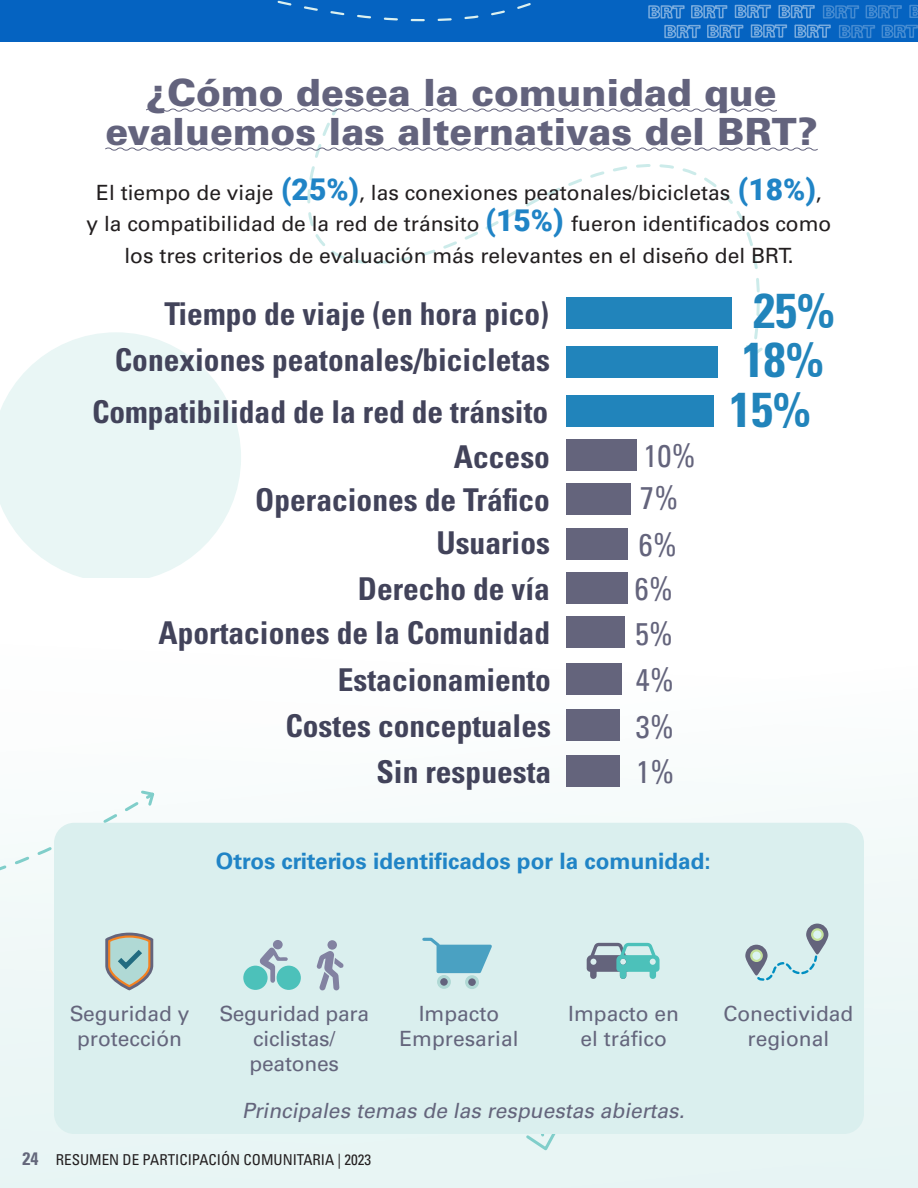
<style>
.page{position:relative;width:918px;height:1188px;background:#fff}
.page>*{position:absolute;margin:0;border:0;box-sizing:border-box;transform-origin:0 0}
.t1{font:700 condensed 49.05px "Univers LT Std";color:#2184bb}
.subheading3{font:900 37.5px/39px "Univers LT Std";color:#63637d;text-align:center}
.t2{font:700 condensed 31.5px "Univers LT Std";color:#42435a}
.t3{font:condensed 31.5px "Univers LT Std";color:#64647c}
.small_blue_header{font:700 22.5px "Univers LT Std";color:#2084c6}
.t4{font:21px/31.5px "Univers LT Std";color:#231f20;text-align:center}
.subheading5{font:21px/25.2px "Univers LT Std";color:#64657c;text-align:center}
.subheading5-2{font:italic 21px "Univers LT Std";color:#64657c}
.t5{font:condensed 15px "Univers LT Std";color:#231f20}
.s1{font-family:"Roboto";font-weight:900;font-size:30px;color:#2084c6}
.s2{font-weight:700;font-size:18px;color:#64677b}
</style>
<div class="page">
<div style="left:0;top:42px;width:918px;height:1146px;background:linear-gradient(to bottom,#fff,#ebf6f6)"></div>
<div style="left:0;top:0;width:918px;height:42px;background:#0563c1"></div>
<svg style="left:650px;top:4px;width:268px;height:35px"></svg>
<svg style="left:148px;top:0;width:502px;height:142px"></svg>
<svg style="left:0;top:332px;width:241px;height:246px;fill:#e9f6f5"></svg>
<svg style="left:320px;top:106px;width:437px;height:253px"></svg>
<svg style="left:743px;top:342px;width:21px;height:17px"></svg>
<div style="left:396px;top:1134px;width:165px;height:19px;background:#e8f5f4"></div>
<svg style="left:145px;top:107px;width:633px;height:6px"></svg>
<svg style="left:104px;top:142px;width:715px;height:154px"></svg>
<div style="left:566px;top:573px;width:62px;height:31px;background:#64647c"></div>
<div style="left:566px;top:440px;width:70px;height:31px;background:#64647c"></div>
<div style="left:566px;top:297px;width:165px;height:31px;background:#2184bb"></div>
<div style="left:566px;top:483px;width:65px;height:32px;background:#64647c"></div>
<div style="left:566px;top:395px;width:147px;height:31px;background:#2184bb"></div>
<div style="left:566px;top:529px;width:62px;height:31px;background:#64647c"></div>
<div style="left:566px;top:346px;width:152px;height:31px;background:#2184bb"></div>
<div style="left:566px;top:617px;width:58px;height:31px;background:#64647c"></div>
<div style="left:566px;top:663px;width:56px;height:31px;background:#64647c"></div>
<div style="left:566px;top:710px;width:53px;height:31px;background:#64647c"></div>
<div style="left:566px;top:756px;width:53px;height:31px;background:#64647c"></div>
<div style="left:54px;top:823px;width:810px;height:311px;background:#daefee;border-radius:20px"></div>
<svg style="left:0;top:606px;width:157px;height:384px"></svg>
<svg style="left:259px;top:947px;width:29px;height:36px"></svg>
<div style="left:273px;top:940px;width:10px;height:9px;background:#8282a1;border-radius:50%"></div>
<div style="left:277px;top:966px;width:24px;height:24px;background:#4cc1ba;border-radius:50%"></div>
<div style="left:243px;top:966px;width:25px;height:24px;background:#4cc1ba;border-radius:50%"></div>
<svg style="left:316px;top:940px;width:28px;height:51px"></svg>
<svg style="left:587px;top:943px;width:73px;height:36px"></svg>
<svg style="left:757px;top:955px;width:61px;height:26px"></svg>
<svg style="left:807px;top:925px;width:20px;height:28px"></svg>
<div style="left:806px;top:924px;width:22px;height:31px;border:2px solid #64647c;border-radius:10px"></div>
<div style="left:812px;top:929px;width:11px;height:11px;background:#dbf3f1;border-radius:50%"></div>
<div style="left:811px;top:928px;width:13px;height:13px;border:2px solid #c4e19c;border-radius:50%"></div>
<svg style="left:747px;top:946px;width:19px;height:28px"></svg>
<div style="left:745px;top:945px;width:23px;height:31px;border:2px solid #64647c;border-radius:10px"></div>
<div style="left:751px;top:950px;width:11px;height:11px;background:#dbf3f1;border-radius:50%"></div>
<div style="left:750px;top:949px;width:13px;height:13px;border:2px solid #c4e19c;border-radius:50%"></div>
<svg style="left:422px;top:937px;width:70px;height:37px"></svg>
<div style="left:439px;top:977px;width:10px;height:10px;background:#63637d;border-radius:50%"></div>
<div style="left:437px;top:975px;width:14px;height:14px;border:3px solid #b0d9d5;border-radius:50%"></div>
<div style="left:467px;top:977px;width:10px;height:11px;background:#63637d;border-radius:50%"></div>
<div style="left:465px;top:975px;width:14px;height:14px;border:3px solid #b0d9d5;border-radius:50%"></div>
<p class="subheading3" style="left:105px;top:72px;width:714px">¿Cómo desea la comunidad que evaluemos las alternativas del BRT?</p>
<p class="t4" style="left:87px;top:177px;width:746px">El tiempo de viaje <span class="s1">(25%)</span>, las conexiones peatonales/bicicletas <span class="s1">(18%)</span>,<br>y la compatibilidad de la red de tránsito <span class="s1">(15%)</span> fueron identificados como los tres criterios de evaluación más relevantes en el diseño del BRT.</p>
<p class="t2" style="left:164px;top:294px;width:386px">Tiempo de viaje (en hora pico)</p>
<p class="t1" style="left:753px;top:280px;width:83px">25%</p>
<p class="t2" style="left:115px;top:340px;width:437px">Conexiones peatonales/bicicletas</p>
<p class="t1" style="left:742px;top:329px;width:83px">18%</p>
<p class="t2" style="left:92px;top:393px;width:458px">Compatibilidad de la red de tránsito</p>
<p class="t1" style="left:729px;top:379px;width:83px">15%</p>
<p class="t2" style="left:454px;top:438px;width:98px">Acceso</p>
<p class="t3" style="left:644px;top:436px;width:54px">10%</p>
<p class="t2" style="left:255px;top:481px;width:296px">Operaciones de Tráfico</p>
<p class="t3" style="left:640px;top:478px;width:40px">7%</p>
<p class="t2" style="left:436px;top:523px;width:115px">Usuarios</p>
<p class="t3" style="left:639px;top:525px;width:40px">6%</p>
<p class="t2" style="left:358px;top:570px;width:194px">Derecho de vía</p>
<p class="t3" style="left:635px;top:569px;width:40px">6%</p>
<p class="t2" style="left:159px;top:614px;width:393px">Aportaciones de la Comunidad</p>
<p class="t3" style="left:635px;top:613px;width:40px">5%</p>
<p class="t2" style="left:338px;top:660px;width:215px">Estacionamiento</p>
<p class="t3" style="left:636px;top:660px;width:40px">4%</p>
<p class="t2" style="left:285px;top:707px;width:267px">Costes conceptuales</p>
<p class="t3" style="left:636px;top:706px;width:40px">3%</p>
<p class="t2" style="left:376px;top:753px;width:176px">Sin respuesta</p>
<p class="t3" style="left:636px;top:752px;width:40px">1%</p>
<p class="small_blue_header" style="left:216px;top:848px;width:496px">Otros criterios identificados por la comunidad:</p>
<p class="subheading5" style="left:70px;top:1001px;width:121px">Seguridad y protección</p>
<p class="subheading5" style="left:219px;top:1001px;width:151px">Seguridad para ciclistas/ peatones</p>
<p class="subheading5" style="left:399px;top:1001px;width:121px">Impacto<br>Empresarial</p>
<p class="subheading5" style="left:568px;top:1001px;width:112px">Impacto en el tráfico</p>
<p class="subheading5" style="left:723px;top:1001px;width:131px">Conectividad regional</p>
<p class="subheading5-2" style="left:242px;top:1098px;width:448px">Principales temas de las respuestas abiertas.</p>
<p class="t5" style="left:22px;top:1150px;width:350px"><span class="s2">24</span> RESUMEN DE PARTICIPACIÓN COMUNITARIA | 2023</p>
</div>
